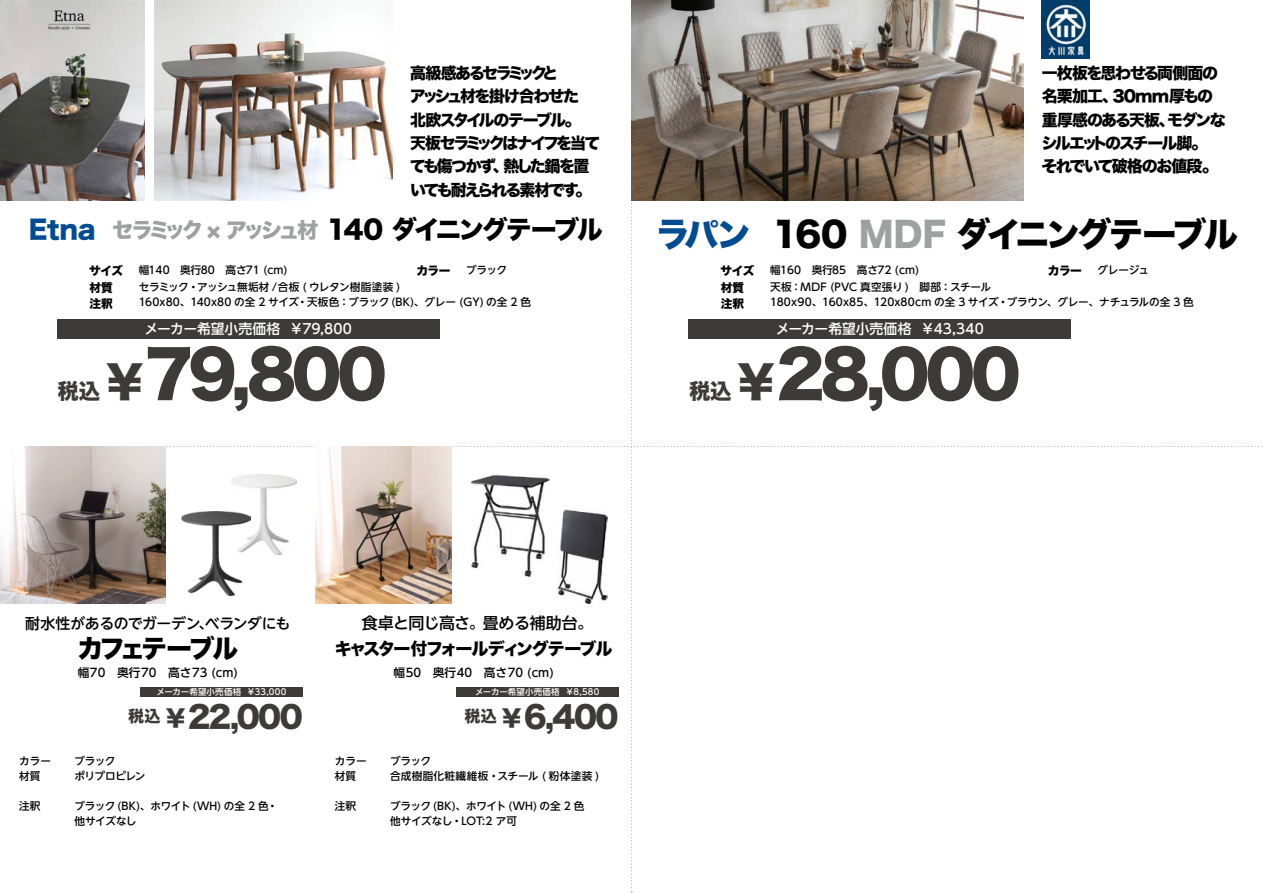
<style>
.page{position:relative;width:1263px;height:893px;background:#fff}
.page>*{position:absolute;margin:0;border:0;box-sizing:border-box;transform-origin:0 0}
.t1{font:63.75px "Hira Kaku Std W8";letter-spacing:-.065em;color:#3e3a39}
.t2{font:34.05px "Hira Kaku Std W8";letter-spacing:-.08em;color:#000}
.t3{font:29.7px "Hira Kaku Std W8";letter-spacing:-.05em;color:#3e3a39}
.t4{font:25.5px "Hira Kaku Std W8";letter-spacing:-.08em;color:#000}
.t5{font:25.5px "Hira Kaku Std W8";letter-spacing:-.12em;color:#000}
.t6{font:16.95px "Hira Kaku Std W8";letter-spacing:-.095em;color:#000}
.t7{font:15.9px/23.4px "Hira Kaku Std W8";letter-spacing:-.13em;color:#000}
.t8{font:15.9px/23.4px "Hira Kaku Std W8";letter-spacing:-.085em;color:#000}
.t9{font:500 15.9px "MJSUD Shin Go NT";letter-spacing:-.025em;color:#000}
.t10{font:500 14.85px "MJSUD Shin Go NT";letter-spacing:-.025em;color:#000}
.t11{font:500 13.8px "MJSUD Shin Go NT";letter-spacing:-.005em;color:#fff}
.t12{font:500 11.7px "MJSUD Shin Go NT";color:#000}
.t13{font:11.7px/15.9px "Hira Kaku Std W8";letter-spacing:-.04em;color:#000}
.t14{font:500 10.65px/14.9px "MJSUD Shin Go NT";color:#000}
.t15{font:500 10.65px/14.9px "MJSUD Shin Go NT";letter-spacing:-.025em;color:#000}
.t16{font:500 10.65px/14.9px "MJSUD Shin Go NT";letter-spacing:-.035em;color:#000}
.t17{font:500 10.65px/14.9px "MJSUD Shin Go NT";letter-spacing:.02em;color:#000}
.t18{font:500 10.65px/14.9px "MJSUD Shin Go NT";letter-spacing:-.045em;color:#000}
.t19{font:500 8.55px "MJSUD Shin Go NT";letter-spacing:.015em;color:#fff}
.s1{color:#004b91}
.s2{font-size:21.3px;color:#9fa0a0}
.s3{color:#9fa0a0}
.s4{font-size:21.3px}
.s5{font-size:44.7px}
.s6{font-size:23.4px}
</style>
<div class="page">
<img style="left:631px;top:0;width:392px;height:200px">
<div style="left:688px;top:319px;width:383px;height:19px;background:#3e3a39"></div>
<img style="left:1042px;top:0;width:48px;height:58px">
<div style="left:57px;top:319px;width:383px;height:19px;background:#3e3a39"></div>
<img style="left:154px;top:0;width:238px;height:200px">
<img style="left:0;top:0;width:144px;height:200px">
<img style="left:0;top:447px;width:166px;height:157px">
<div style="left:140px;top:687px;width:163px;height:10px;background:#3e3a39"></div>
<img style="left:182px;top:512px;width:61px;height:83px">
<img style="left:231px;top:474px;width:66px;height:80px">
<img style="left:316px;top:447px;width:136px;height:157px">
<div style="left:456px;top:687px;width:162px;height:10px;background:#3e3a39"></div>
<img style="left:471px;top:474px;width:78px;height:103px">
<img style="left:557px;top:509px;width:51px;height:95px">
<h3 class="t7" style="left:410px;top:62px;width:192px">高級感あるセラミックと<br>アッシュ材を掛け合わせた<br>北欧スタイルのテーブル。<br>天板セラミックはナイフを当てても傷つかず、熱した鍋を置いても耐えられる素材です。</h3>
<h3 class="t8" style="left:1041px;top:62px;width:186px">一枚板を思わせる両側面の名栗加工、30mm厚もの重厚感のある天板、モダンなシルエットのスチール脚。それでいて破格のお値段。</h3>
<h3 class="t4" style="left:29px;top:216px;width:575px"><span class="s1">Etna</span> <span class="s2">セラミック × アッシュ材</span> 140 ダイニングテーブル</h3>
<p class="t14" style="left:466px;top:262px;width:42px">ブラック</p>
<p class="t13" style="left:89px;top:263px;width:35px">サイズ</p>
<p class="t14" style="left:139px;top:263px;width:150px">幅140　奥行80　高さ71 (cm)</p>
<p class="t13" style="left:416px;top:263px;width:35px">カラー</p>
<p class="t14" style="left:139px;top:279px;width:394px">セラミック・アッシュ無垢材 /合板 ( ウレタン樹脂塗装 )<br>160x80、140x80 の全 2 サイズ・天板色：ブラック (BK)、グレー (GY) の全 2 色</p>
<p class="t13" style="left:89px;top:280px;width:25px">材質注釈</p>
<h2 class="t2" style="left:656px;top:215px;width:583px"><span class="s1">ラパン</span> 160 <span class="s3">MDF</span> ダイニングテーブル</h2>
<p class="t13" style="left:721px;top:280px;width:25px">材質注釈</p>
<p class="t14" style="left:1097px;top:262px;width:53px">グレージュ</p>
<p class="t13" style="left:721px;top:263px;width:35px">サイズ</p>
<p class="t14" style="left:770px;top:263px;width:150px">幅160　奥行85　高さ72 (cm)</p>
<p class="t13" style="left:1048px;top:263px;width:35px">カラー</p>
<p class="t14" style="left:770px;top:279px;width:425px">天板：MDF (PVC 真空張り )　脚部：スチール<br>180x90、160x85、120x80cm の全 3 サイズ・ブラウン、グレー、ナチュラルの全 3 色</p>
<p class="t11" style="left:145px;top:319px;width:209px">メーカー希望小売価格 ￥79,800</p>
<h1 class="t1" style="left:58px;top:339px;width:331px"><span class="s4">税込</span> <span class="s5">¥</span>79,800</h1>
<p class="t11" style="left:776px;top:319px;width:209px">メーカー希望小売価格 ￥43,340</p>
<h1 class="t1" style="left:689px;top:339px;width:333px"><span class="s4">税込</span> <span class="s5">¥</span>28,000</h1>
<h3 class="t10" style="left:25px;top:613px;width:267px">耐水性があるのでガーデン、ベランダにも</h3>
<h3 class="t5" style="left:77px;top:634px;width:162px">カフェテーブル</h3>
<p class="t12" style="left:78px;top:664px;width:162px">幅70　奥行70　高さ73 (cm)</p>
<h3 class="t3" style="left:128px;top:700px;width:176px"><sup>税込</sup> <span class="s6">¥</span> 22,000</h3>
<p class="t19" style="left:157px;top:686px;width:131px">メーカー希望小売価格 ￥33,000</p>
<p class="t14" style="left:19px;top:753px;width:33px">カラー材質</p>
<p class="t14" style="left:19px;top:798px;width:23px">注釈</p>
<p class="t18" style="left:74px;top:753px;width:73px">ブラック<br>ポリプロピレン</p>
<p class="t16" style="left:74px;top:798px;width:205px">ブラック (BK)、ホワイト (WH) の全 2 色・他サイズなし</p>
<h3 class="t9" style="left:362px;top:612px;width:233px">食卓と同じ高さ。畳める補助台。</h3>
<h3 class="t6" style="left:335px;top:639px;width:279px">キャスター付フォールディングテーブル</h3>
<p class="t12" style="left:393px;top:664px;width:162px">幅50　奥行40　高さ70 (cm)</p>
<h3 class="t3" style="left:464px;top:700px;width:156px"><sup>税込</sup> <span class="s6">¥</span> 6,400</h3>
<p class="t19" style="left:475px;top:686px;width:126px">メーカー希望小売価格 ￥8,580</p>
<p class="t14" style="left:335px;top:753px;width:33px">カラー材質</p>
<p class="t14" style="left:335px;top:798px;width:23px">注釈</p>
<p class="t17" style="left:390px;top:753px;width:211px">ブラック<br>合成樹脂化粧繊維板・スチール ( 粉体塗装 )</p>
<p class="t15" style="left:390px;top:798px;width:196px">ブラック (BK)、ホワイト (WH) の全 2 色他サイズなし・LOT:2 ア可</p>
</div>
